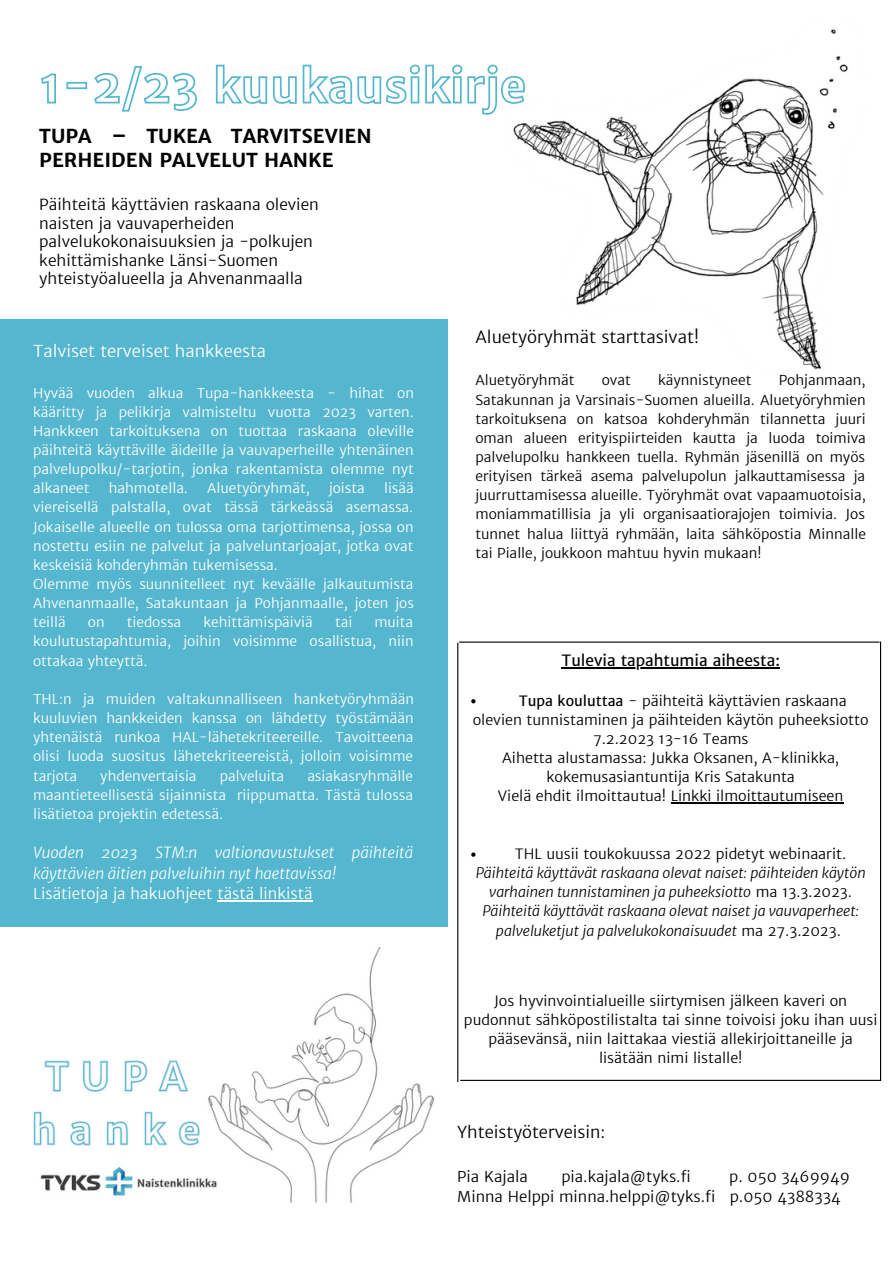
<style>
.page{position:relative;width:894px;height:1264px;background:#fff}
.page>*{position:absolute;margin:0;border:0;box-sizing:border-box;transform-origin:0 0}
.t1{font:700 19.35px/23.4px "Merriweather Sans";color:#000}
.t2{font:300 16.8px "Merriweather Sans";color:#000}
.t3{font:300 16.5px "Merriweather Sans";color:#fff}
.t4{font:300 16.5px "Merriweather Sans";color:#000}
.t5{font:15.6px "Merriweather Sans";color:#000}
.t6{font:300 15.45px/18.6px "Merriweather Sans";color:#000}
.t7{font:italic 300 15.15px/20.2px "Merriweather Sans";color:#fff}
.t8{font:300 15.15px "Merriweather Sans";color:#fff}
.t9{font:300 15px/20.2px "Merriweather Sans";color:#000}
.t10{font:300 14.25px/19.2px "Merriweather Sans";color:#000;text-align:center}
.t11{font:italic 300 14.25px/19.2px "Merriweather Sans";color:#000;text-align:center}
.t12{font:300 13.8px/19.2px "Merriweather Sans";color:#000;text-align:justify}
.t13{font:300 13.65px/19.2px "Merriweather Sans";color:#fff;text-align:justify}
.s1{font-weight:400}
.s2{font-style:normal}
</style>
<div class="page">
<img style="left:33px;top:947px;width:402px;height:256px">
<div style="left:0;top:319px;width:447px;height:607px;background:#54b6cf"></div>
<hr style="left:460px;top:1079px;width:420px;height:1px;background:#000">
<hr style="left:879px;top:641px;width:1px;height:439px;background:#000">
<hr style="left:457px;top:642px;width:1px;height:440px;background:#000">
<hr style="left:459px;top:641px;width:420px;height:1px;background:#000">
<img style="left:513px;top:29px;width:335px;height:341px">
<hr style="left:217px;top:899px;width:95px;height:2px;background:#fff">
<svg style="left:41px;top:63px;width:485px;height:53px"></svg>
<svg style="left:471px;top:699px;width:4px;height:4px"></svg>
<svg style="left:471px;top:852px;width:4px;height:4px"></svg>
<hr style="left:561px;top:667px;width:218px;height:1px;background:#000">
<hr style="left:670px;top:802px;width:173px;height:1px;background:#000">
<h1 class="t1" style="left:39px;top:125px;width:334px">TUPA – TUKEA TARVITSEVIEN<br>PERHEIDEN PALVELUT HANKE</h1>
<p class="t6" style="left:39px;top:195px;width:281px">Päihteitä käyttävien raskaana olevien naisten ja vauvaperheiden palvelukokonaisuuksien ja -polkujen kehittämishanke Länsi-Suomen yhteistyöalueella ja Ahvenanmaalla</p>
<p class="t3" style="left:33px;top:341px;width:234px">Talviset terveiset hankkeesta</p>
<p class="t13" style="left:33px;top:383px;width:382px">Hyvää vuoden alkua Tupa-hankkeesta - hihat on kääritty ja pelikirja valmisteltu vuotta 2023 varten.<br>Hankkeen tarkoituksena on tuottaa raskaana oleville päihteitä käyttäville äideille ja vauvaperheille yhtenäinen palvelupolku/-tarjotin, jonka rakentamista olemme nyt alkaneet</p>
<p class="t13" style="left:33px;top:479px;width:382px;text-align:left;text-indent:351px">lisää viereisellä palstalla, ovat tässä tärkeässä asemassa.<br>Jokaiselle alueelle on tulossa oma tarjottimensa, jossa on nostettu esiin ne palvelut ja palveluntarjoajat, jotka ovat keskeisiä kohderyhmän tukemisessa.<br>Olemme myös suunnitelleet nyt keväälle jalkautumista Ahvenanmaalle, Satakuntaan ja Pohjanmaalle, joten jos teillä</p>
<p class="t13" style="left:109px;top:479px;width:81px">hahmotella.</p>
<p class="t13" style="left:207px;top:479px;width:104px">Aluetyöryhmät,</p>
<p class="t13" style="left:329px;top:479px;width:37px">joista</p>
<p class="t13" style="left:88px;top:613px;width:18px">on</p>
<p class="t13" style="left:127px;top:613px;width:56px">tiedossa</p>
<p class="t13" style="left:203px;top:613px;width:111px">kehittämispäiviä</p>
<p class="t13" style="left:335px;top:613px;width:19px">tai</p>
<p class="t13" style="left:33px;top:613px;width:382px;text-indent:341px">muita koulutustapahtumia, joihin voisimme osallistua, niin ottakaa yhteyttä.</p>
<p class="t13" style="left:33px;top:689px;width:382px">THL:n ja muiden valtakunnalliseen hanketyöryhmään kuuluvien hankkeiden kanssa on lähdetty työstämään yhtenäistä runkoa HAL-lähetekriteereille. Tavoitteena olisi luoda suositus lähetekriteereistä, jolloin voisimme tarjota</p>
<p class="t13" style="left:33px;top:766px;width:381px;text-indent:274px">asiakasryhmälle maantieteellisestä sijainnista riippumatta. Tästä tulossa lisätietoa projektin edetessä.</p>
<p class="t7" style="left:33px;top:842px;width:381px">Vuoden 2023 STM:n valtionavustukset päihteitä käyttävien äitien palveluihin nyt haettavissa!</p>
<p class="t8" style="left:33px;top:883px;width:281px">Lisätietoja ja hakuohjeet tästä linkistä</p>
<p class="t13" style="left:100px;top:766px;width:98px">yhdenvertaisia</p>
<p class="t13" style="left:220px;top:766px;width:66px">palveluita</p>
<p class="t2" style="left:475px;top:326px;width:225px">Aluetyöryhmät starttasivat!</p>
<p class="t12" style="left:475px;top:371px;width:100px">Aluetyöryhmät</p>
<p class="t12" style="left:601px;top:371px;width:31px">ovat</p>
<p class="t12" style="left:658px;top:371px;width:95px">käynnistyneet</p>
<p class="t12" style="left:475px;top:371px;width:392px;text-indent:303px">Pohjanmaan, Satakunnan ja Varsinais-Suomen alueilla. Aluetyöryhmien tarkoituksena on katsoa kohderyhmän tilannetta juuri oman alueen erityispiirteiden kautta ja luoda toimiva palvelupolku hankkeen tuella. Ryhmän jäsenillä on myös erityisen tärkeä asema palvelupolun jalkauttamisessa ja juurruttamisessa alueille. Työryhmät ovat vapaamuotoisia, moniammatillisia ja yli organisaatiorajojen toimivia. Jos tunnet halua liittyä ryhmään, laita sähköpostia Minnalle tai Pialle, joukkoon mahtuu hyvin mukaan!</p>
<p class="t5" style="left:561px;top:650px;width:220px">Tulevia tapahtumia aiheesta:</p>
<p class="t10" style="left:518px;top:691px;width:329px"><span class="s1">Tupa kouluttaa</span> - päihteitä käyttävien raskaana</p>
<p class="t10" style="left:472px;top:710px;width:397px">olevien tunnistaminen ja päihteiden käytön puheeksiotto 7.2.2023 13-16 Teams<br>Aihetta alustamassa: Jukka Oksanen, A-klinikka, kokemusasiantuntija Kris Satakunta<br>Vielä ehdit ilmoittautua! Linkki ilmoittautumiseen</p>
<p class="t10" style="left:514px;top:844px;width:333px">THL uusii toukokuussa 2022 pidetyt webinaarit.</p>
<p class="t11" style="left:475px;top:863px;width:391px">Päihteitä käyttävät raskaana olevat naiset: päihteiden käytön varhainen tunnistaminen ja puheeksiotto <span class="s2">ma 13.3.2023.<br></span>Päihteitä käyttävät raskaana olevat naiset ja vauvaperheet: palveluketjut ja palvelukokonaisuudet <span class="s2">ma 27.3.2023.</span></p>
<p class="t10" style="left:464px;top:991px;width:415px">Jos hyvinvointialueille siirtymisen jälkeen kaveri on pudonnut sähköpostilistalta tai sinne toivoisi joku ihan uusi pääsevänsä, niin laittakaa viestiä allekirjoittaneille ja lisätään nimi listalle!</p>
<p class="t4" style="left:457px;top:1121px;width:150px">Yhteistyöterveisin:</p>
<p class="t9" style="left:457px;top:1166px;width:72px">Pia Kajala</p>
<p class="t9" style="left:561px;top:1166px;width:131px">pia.kajala@tyks.fi</p>
<p class="t9" style="left:457px;top:1166px;width:394px;text-indent:272px">p. 050 3469949<br>Minna Helppi minna.helppi@tyks.fi p.050 4388334</p>
</div>
